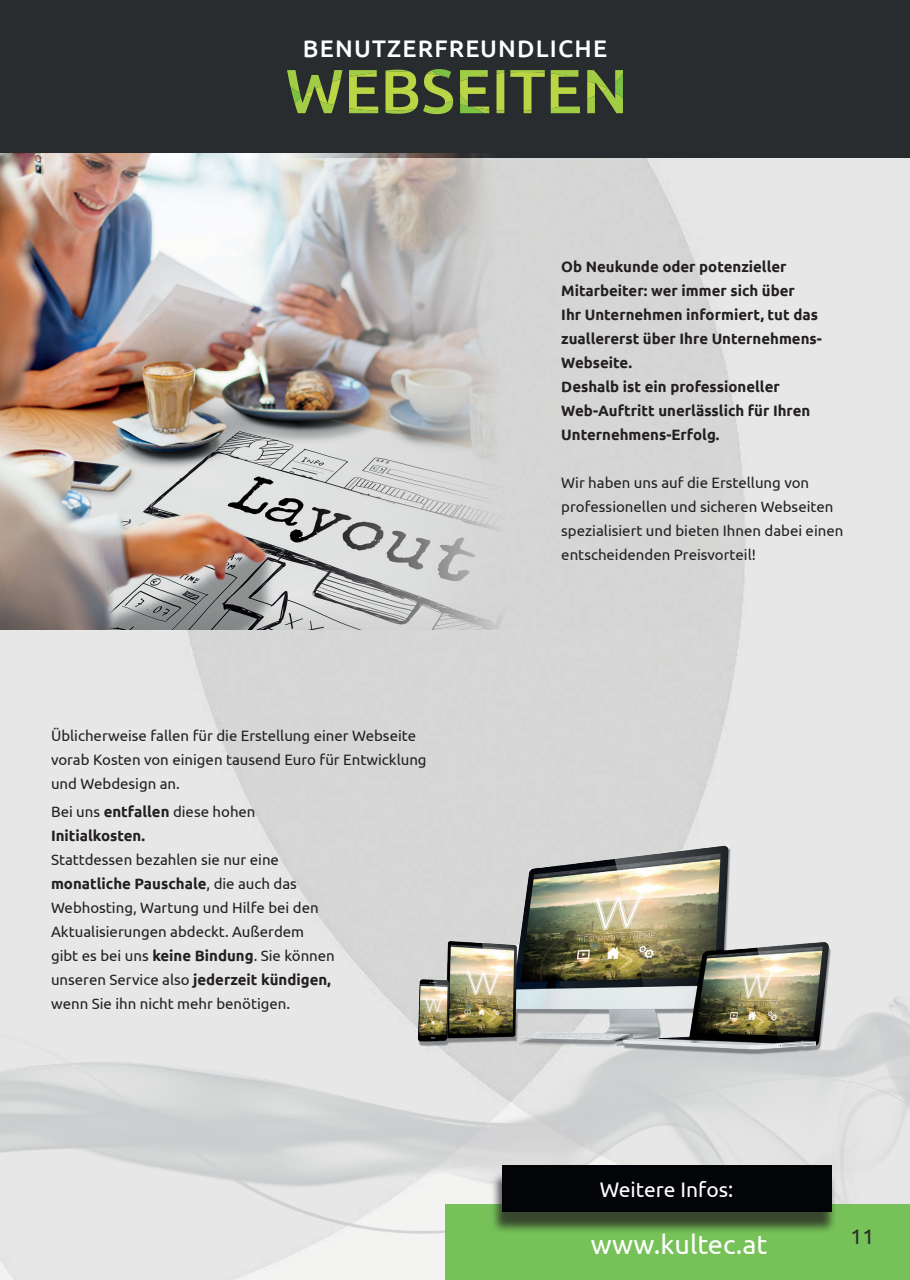
<style>
.page{position:relative;width:910px;height:1280px;background:#fff}
.page>*{position:absolute;margin:0;border:0;box-sizing:border-box;transform-origin:0 0}
.t1{font:27px "Ubuntu";color:#fff}
.t2{font:500 24px "Ubuntu";letter-spacing:.05em;color:#fff}
.t3{font:21px "Ubuntu";color:#fff}
.t4{font:21px "Ubuntu";color:#292c2f}
.t5{font:15px/24px "Ubuntu";color:#231f20}
.t6{font:700 15px/24px "Ubuntu";color:#231f20}
.s1{font-weight:400}
.s2{font-weight:700}
</style>
<div class="page">
<img style="left:0;top:157px;width:910px;height:1123px">
<img style="left:0;top:981px;width:910px;height:284px">
<div style="left:445px;top:1204px;width:465px;height:76px;background:#76c258"></div>
<div style="left:491px;top:1171px;width:346px;height:64px;background:#231f20;opacity:.75"></div>
<div style="left:502px;top:1165px;width:329px;height:47px;background:#030407"></div>
<div style="left:0;top:0;width:910px;height:157px;background:#292c2f"></div>
<img style="left:0;top:153px;width:716px;height:476px">
<img style="left:409px;top:839px;width:429px;height:252px">
<svg style="left:287px;top:69px;width:166px;height:45px"></svg>
<svg style="left:460px;top:70px;width:163px;height:43px"></svg>
<h2 class="t2" style="left:303px;top:34px;width:306px">BENUTZERFREUNDLICHE</h2>
<p class="t5" style="left:51px;top:723px;width:377px">Üblicherweise fallen für die Erstellung einer Webseite vorab Kosten von einigen tausend Euro für Entwicklung und Webdesign an.</p>
<p class="t6" style="left:51px;top:799px;width:206px"><span class="s1">Bei uns</span> entfallen <span class="s1">diese hohen<br></span>Initialkosten.</p>
<p class="t5" style="left:51px;top:847px;width:285px">Stattdessen bezahlen sie nur eine <span class="s2">monatliche Pauschale</span>, die auch das Webhosting, Wartung und Hilfe bei den Aktualisierungen abdeckt. Außerdem gibt es bei uns <span class="s2">keine Bindung</span>. Sie können unseren Service also <span class="s2">jederzeit kündigen, </span>wenn Sie ihn nicht mehr benötigen.</p>
<p class="t6" style="left:561px;top:255px;width:262px">Ob Neukunde oder potenzieller<br>Mitarbeiter: wer immer sich über<br>Ihr Unternehmen informiert, tut das zuallererst über Ihre Unternehmens-<br>Webseite.<br>Deshalb ist ein professioneller<br>Web-Auftritt unerlässlich für Ihren<br>Unternehmens-Erfolg.</p>
<p class="t5" style="left:561px;top:470px;width:284px">Wir haben uns auf die Erstellung von professionellen und sicheren Webseiten spezialisiert und bieten Ihnen dabei einen entscheidenden Preisvorteil!</p>
<h3 class="t3" style="left:600px;top:1176px;width:135px">Weitere Infos:</h3>
<h1 class="t1" style="left:591px;top:1227px;width:178px">www.kultec.at</h1>
<h3 class="t4" style="left:850px;top:1224px;width:25px">11</h3>
</div>
